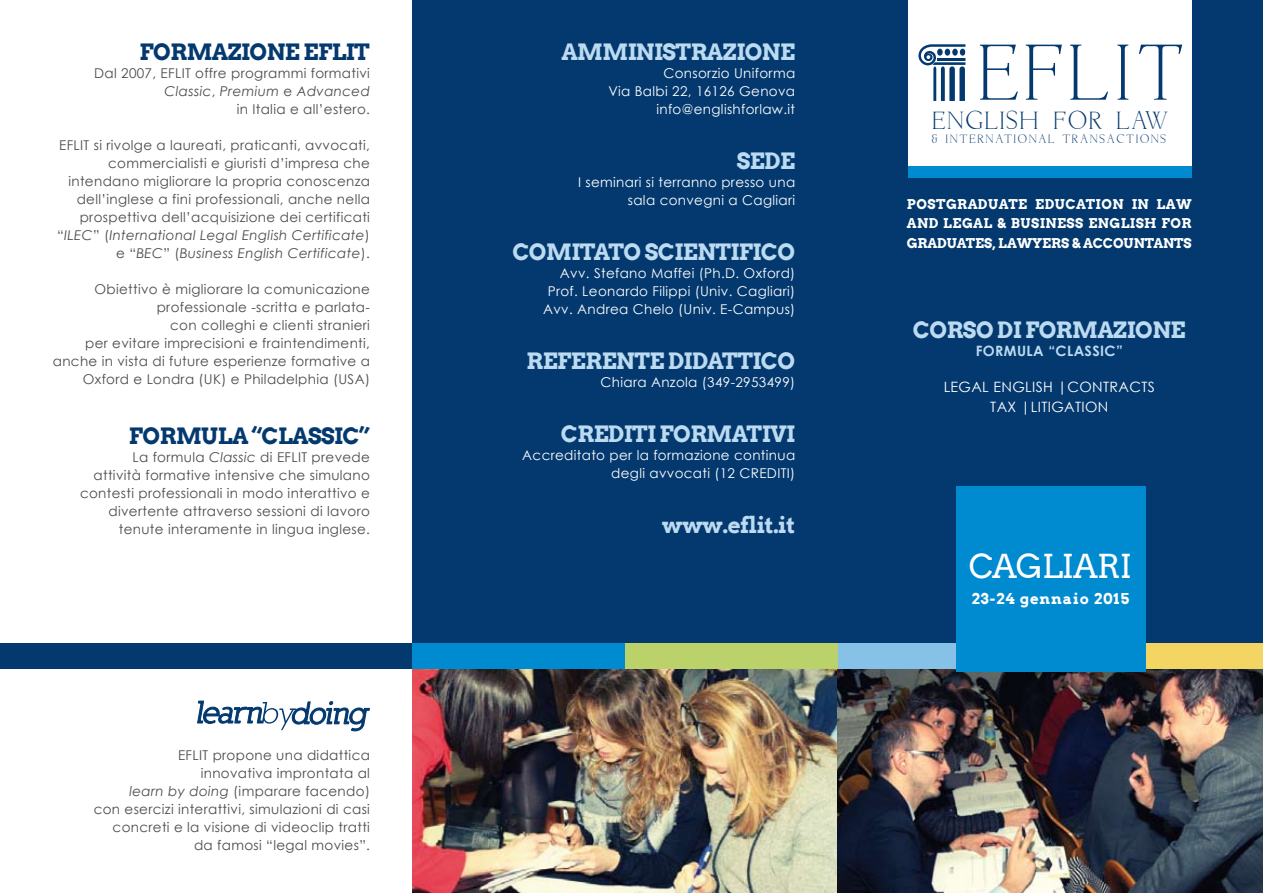
<style>
.page{position:relative;width:1263px;height:893px;background:#fff}
.page>*{position:absolute;margin:0;border:0;box-sizing:border-box;transform-origin:0 0}
.t1{font:500 35.7px "Livia";letter-spacing:.04em;color:#03396f}
.t2{font:33px "Arvo";letter-spacing:-.03em;color:#fff}
.t3{font:700 22.5px "Arvo";letter-spacing:-.025em;color:#bcdbf1}
.t4{font:700 22.5px "Arvo";letter-spacing:-.025em;color:#03396f}
.t5{font:500 17.25px "Livia";letter-spacing:.095em;color:#03396f}
.t6{font:700 15px "Arvo";letter-spacing:.06em;color:#fff}
.t7{font:14.25px/19.8px "Century Gothic";letter-spacing:.025em;color:#fff}
.t8{font:700 14.25px "Century Gothic";letter-spacing:.025em;color:#bcdbf1}
.t9{font:13.5px/18px "Century Gothic";letter-spacing:.025em;color:#4b4b4d;text-align:right}
.t10{font:13.5px/18.1px "Century Gothic";letter-spacing:.025em;color:#fff;text-align:right}
.t11{font:700 13.5px/19.8px "Arvo";letter-spacing:-.01em;color:#fff;text-align:justify}
.s1{font-style:italic}
</style>
<div class="page">
<div style="left:412px;top:0;width:851px;height:893px;background:#03396f"></div>
<img style="left:412px;top:669px;width:426px;height:224px">
<img style="left:838px;top:669px;width:425px;height:224px">
<svg style="left:197px;top:700px;width:173px;height:32px"></svg>
<div style="left:0;top:644px;width:412px;height:25px;background:#03396f"></div>
<div style="left:412px;top:644px;width:213px;height:25px;background:#008bd0"></div>
<div style="left:625px;top:644px;width:213px;height:25px;background:#bbd26b"></div>
<div style="left:838px;top:644px;width:212px;height:25px;background:#86c2e7"></div>
<div style="left:1050px;top:644px;width:213px;height:25px;background:#f3d563"></div>
<div style="left:909px;top:0;width:283px;height:167px;background:#fff"></div>
<svg style="left:918px;top:44px;width:47px;height:57px"></svg>
<svg style="left:980px;top:45px;width:202px;height:55px"></svg>
<div style="left:909px;top:167px;width:283px;height:11px;background:#008bd0"></div>
<div style="left:956px;top:486px;width:190px;height:186px;background:#008bd0"></div>
<h3 class="t4" style="left:140px;top:37px;width:232px">FORMAZIONE EFLIT</h3>
<p class="t9" style="left:94px;top:64px;width:277px">Dal 2007, EFLIT offre programmi formativi<br><span class="s1">Classic</span>, <span class="s1">Premium</span> e <span class="s1">Advanced<br></span>in Italia e all’estero.</p>
<p class="t9" style="left:57px;top:136px;width:314px">EFLIT si rivolge a laureati, praticanti, avvocati, commercialisti e giuristi d’impresa che intendano migliorare la propria conoscenza dell’inglese a fini professionali, anche nella prospettiva dell’acquisizione dei certificati “<span class="s1">ILEC</span>” (<span class="s1">International Legal English Certificate</span>) e “<span class="s1">BEC</span>” (<span class="s1">Business English Certificate</span>).</p>
<p class="t9" style="left:53px;top:280px;width:319px">Obiettivo è migliorare la comunicazione professionale -scritta e parlata-<br>con colleghi e clienti stranieri<br>per evitare imprecisioni e fraintendimenti, anche in vista di future esperienze formative a Oxford e Londra (UK) e Philadelphia (USA)</p>
<h3 class="t4" style="left:129px;top:421px;width:34px">FORM</h3>
<h3 class="t4" style="left:201px;top:421px;width:170px">ULA “CLASSIC”</h3>
<p class="t9" style="left:80px;top:448px;width:291px">La formula <span class="s1">Classic</span> di EFLIT prevede<br>attività formative intensive che simulano contesti professionali in modo interattivo e divertente attraverso sessioni di lavoro tenute interamente in lingua inglese.</p>
<p class="t9" style="left:94px;top:746px;width:278px">EFLIT propone una didattica<br>innovativa improntata al<br><span class="s1">learn by doing</span> (imparare facendo)<br>con esercizi interattivi, simulazioni di casi concreti e la visione di videoclip tratti da famosi “legal movies”.</p>
<h3 class="t3" style="left:561px;top:37px;width:18px">AMMINI</h3>
<h3 class="t3" style="left:662px;top:37px;width:29px">STRAZIONE</h3>
<p class="t10" style="left:608px;top:64px;width:188px">Consorzio Uniforma<br>Via Balbi 22, 16126 Genova info@englishforlaw.it</p>
<h3 class="t3" style="left:737px;top:147px;width:58px">SEDE</h3>
<p class="t10" style="left:578px;top:173px;width:219px">I seminari si terranno presso una sala convegni a Cagliari</p>
<h3 class="t3" style="left:512px;top:238px;width:34px">COMITATO</h3>
<h3 class="t3" style="left:645px;top:238px;width:15px">SCIENTIFICO</h3>
<p class="t10" style="left:543px;top:264px;width:254px">Avv. Stefano Maffei (Ph.D. Oxford)<br>Prof. Leonardo Filippi (Univ. Cagliari)<br>Avv. Andrea Chelo (Univ. E-Campus)</p>
<h3 class="t3" style="left:526px;top:347px;width:33px">REFERENTE</h3>
<h3 class="t3" style="left:668px;top:347px;width:55px">DIDATTICO</h3>
<p class="t10" style="left:600px;top:373px;width:196px">Chiara Anzola (349-2953499)</p>
<h3 class="t3" style="left:561px;top:420px;width:17px">CRE</h3>
<h3 class="t3" style="left:608px;top:420px;width:68px">DITI FORMATI</h3>
<h3 class="t3" style="left:770px;top:420px;width:25px">VI</h3>
<p class="t10" style="left:611px;top:446px;width:186px;text-align:left;text-indent:-89px">Accreditato per la formazione continua degli avvocati (12 c rediti</p>
<p class="t10" style="left:790px;top:464px;width:6px">)</p>
<h3 class="t3" style="left:662px;top:511px;width:135px">WWW.EFLIT.IT</h3>
<h1 class="t1" style="left:932px;top:105px;width:238px">ENGLISH FOR LAW</h1>
<p class="t5" style="left:932px;top:131px;width:236px">&amp; INTERNATIONAL TRANSACTIONS</p>
<p class="t11" style="left:907px;top:194px;width:286px">POSTGRADUATE EDUCATION IN LAW AND LEGAL &amp; BUSINESS ENGLISH FOR GRADUATES, LAWYERS &amp; ACCOUNTANTS</p>
<h3 class="t3" style="left:913px;top:316px;width:18px">COR</h3>
<h3 class="t3" style="left:963px;top:316px;width:80px">SO DI FORMAZIONE</h3>
<p class="t8" style="left:976px;top:340px;width:149px">FORMULA “CLASSIC”</p>
<p class="t7" style="left:944px;top:377px;width:18px">Legal</p>
<p class="t7" style="left:993px;top:377px;width:28px">Englis</p>
<p class="t7" style="left:990px;top:377px;width:139px;text-indent:53px">h |Co ntracts<br>Tax |Litigatio</p>
<p class="t7" style="left:1098px;top:397px;width:12px">n</p>
<h2 class="t2" style="left:969px;top:547px;width:165px">CAGLIARI</h2>
<p class="t6" style="left:971px;top:589px;width:159px">23-24 GENNAIO 2015</p>
</div>
